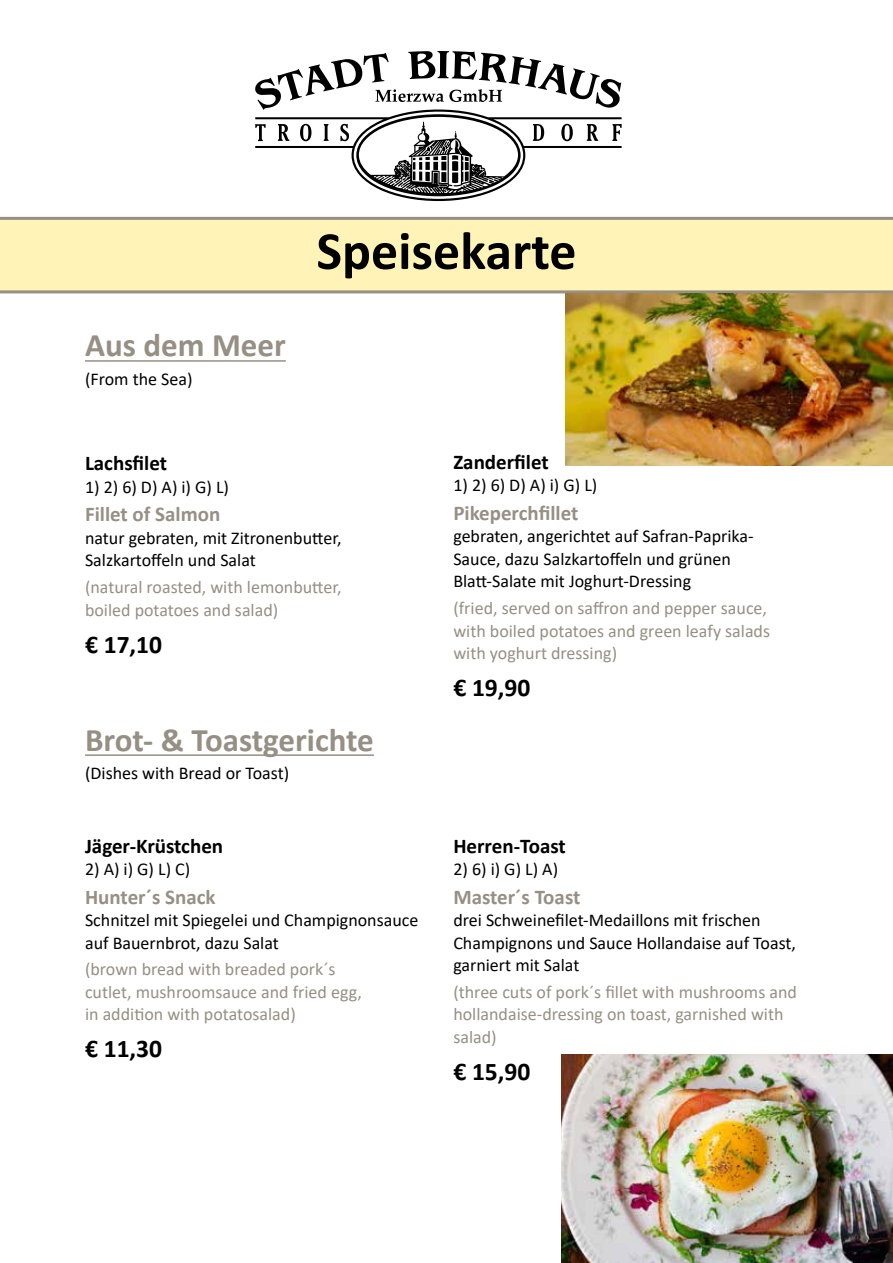
<style>
.page{position:relative;width:893px;height:1263px;background:#fff}
.page>*{position:absolute;margin:0;border:0;box-sizing:border-box;transform-origin:0 0}
.t1{font:700 54px "Calibri";color:#000}
.t2{font:700 33px "Calibri";color:#968f84}
.t3{font:700 25.5px "Calibri";color:#000}
.t4{font:700 21px "Calibri";color:#968f84}
.t5{font:700 21px "Calibri";color:#000}
.t6{font:18px/22.5px "Calibri";color:#000}
.t7{font:18px/22.5px "Calibri";color:#968f84}
</style>
<div class="page">
<svg style="left:255px;top:51px;width:367px;height:58px"></svg>
<svg style="left:255px;top:109px;width:367px;height:92px"></svg>
<svg style="left:375px;top:89px;width:127px;height:13px"></svg>
<svg style="left:0;top:217px;width:893px;height:76px;background:#f7ebb3"></svg>
<hr style="left:85px;top:360px;width:201px;height:2px;background:#968f84">
<img style="left:566px;top:293px;width:327px;height:173px">
<hr style="left:85px;top:754px;width:289px;height:2px;background:#968f84">
<img style="left:561px;top:1054px;width:332px;height:209px">
<h2 class="t2" style="left:85px;top:322px;width:202px">Aus dem Meer</h2>
<p class="t6" style="left:85px;top:367px;width:109px">(From the Sea)</p>
<h1 class="t1" style="left:316px;top:213px;width:262px">Speisekarte</h1>
<p class="t5" style="left:85px;top:449px;width:84px">Lachsfilet</p>
<p class="t6" style="left:85px;top:475px;width:146px">1) 2) 6) D) A) i) G) L)</p>
<p class="t4" style="left:85px;top:500px;width:137px">Fillet of Salmon</p>
<p class="t6" style="left:85px;top:526px;width:258px">natur gebraten, mit Zitronenbutter,<br>Salzkartoffeln und Salat</p>
<p class="t7" style="left:85px;top:575px;width:258px">(natural roasted, with lemonbutter, boiled potatoes and salad)</p>
<h3 class="t3" style="left:85px;top:626px;width:78px">€ 17,10</h3>
<h2 class="t2" style="left:85px;top:716px;width:290px">Brot- &amp; Toastgerichte</h2>
<p class="t6" style="left:85px;top:761px;width:206px">(Dishes with Bread or Toast)</p>
<p class="t5" style="left:85px;top:831px;width:140px">Jäger-Krüstchen</p>
<p class="t6" style="left:85px;top:857px;width:107px">2) A) i) G) L) C)</p>
<p class="t4" style="left:85px;top:882px;width:132px">Hunter´s Snack</p>
<p class="t6" style="left:85px;top:908px;width:335px">Schnitzel mit Spiegelei und Champignonsauce auf Bauernbrot, dazu Salat</p>
<p class="t7" style="left:85px;top:958px;width:278px">(brown bread with breaded pork´s cutlet, mushroomsauce and fried egg, in addition with potatosalad)</p>
<h3 class="t3" style="left:85px;top:1031px;width:78px">€ 11,30</h3>
<p class="t5" style="left:453px;top:447px;width:97px">Zanderfilet</p>
<p class="t6" style="left:453px;top:474px;width:146px">1) 2) 6) D) A) i) G) L)</p>
<p class="t4" style="left:453px;top:498px;width:127px">Pikeperchfillet</p>
<p class="t6" style="left:453px;top:525px;width:302px">gebraten, angerichtet auf Safran-Paprika-<br>Sauce, dazu Salzkartoffeln und grünen<br>Blatt-Salate mit Joghurt-Dressing</p>
<p class="t7" style="left:453px;top:596px;width:318px">(fried, served on saffron and pepper sauce, with boiled potatoes and green leafy salads with yoghurt dressing)</p>
<h3 class="t3" style="left:453px;top:670px;width:78px">€ 19,90</h3>
<p class="t5" style="left:453px;top:831px;width:114px">Herren-Toast</p>
<p class="t6" style="left:453px;top:857px;width:106px">2) 6) i) G) L) A)</p>
<p class="t4" style="left:453px;top:882px;width:129px">Master´s Toast</p>
<p class="t6" style="left:453px;top:908px;width:344px">drei Schweinefilet-Medaillons mit frischen<br>Champignons und Sauce Hollandaise auf Toast, garniert mit Salat</p>
<p class="t7" style="left:453px;top:980px;width:345px">(three cuts of pork´s fillet with mushrooms and hollandaise-dressing on toast, garnished with salad)</p>
<h3 class="t3" style="left:453px;top:1053px;width:78px">€ 15,90</h3>
</div>
